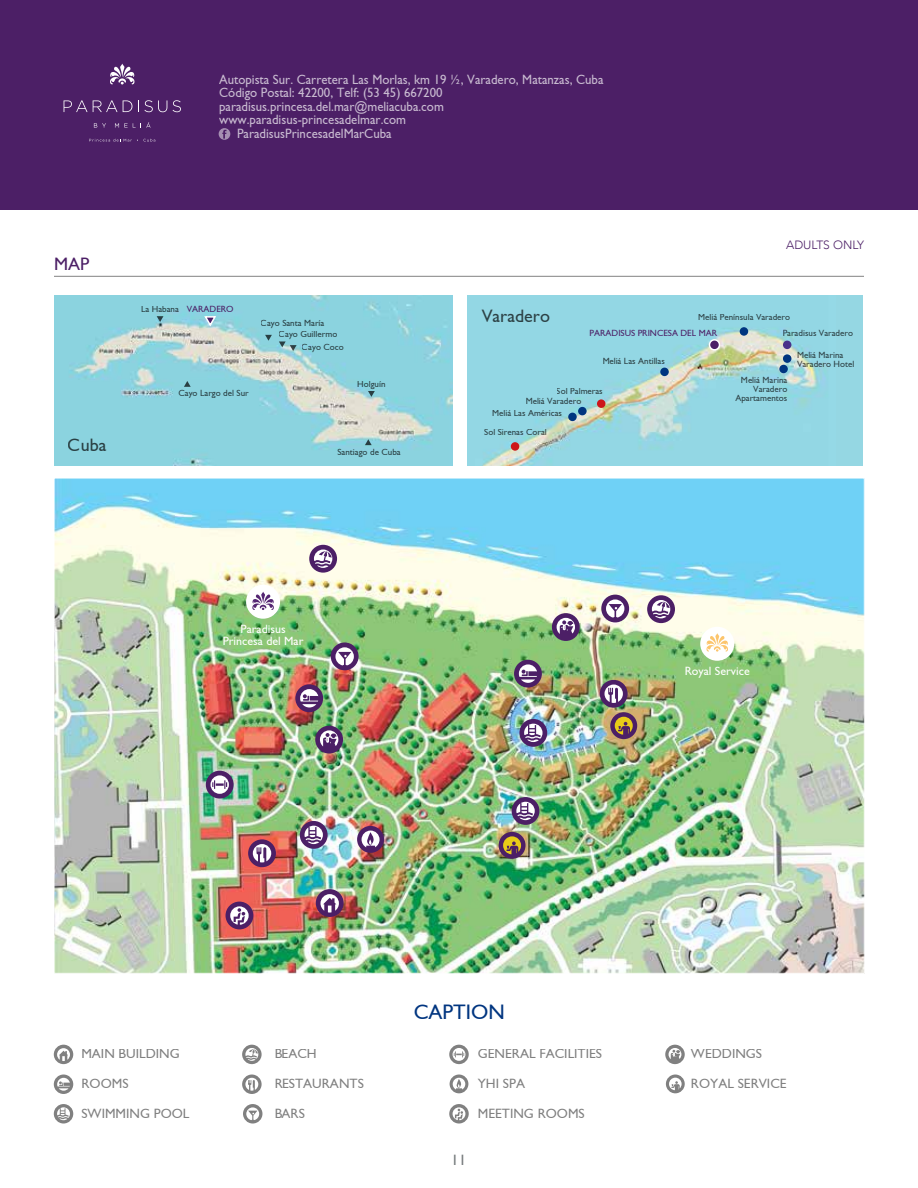
<style>
.page{position:relative;width:918px;height:1188px;background:#fff}
.page>*{position:absolute;margin:0;border:0;box-sizing:border-box;transform-origin:0 0}
.t1{font:21px "Gill Sans";color:#003580}
.t2{font:18px "Gill Sans";color:#000}
.t3{font:18px "Gill Sans";color:#4c1f66}
.t4{font:15px "Gill Sans";color:#767b7d}
.t5{font:13.5px "Gill Sans";color:#fff;scale:.95 1}
.t6{font:13.5px "Gill Sans";color:#000}
.t7{font:12px/12px "Gill Sans";color:#fff;text-align:center}
.t8{font:300 12px "Avenir";color:#4c1f66}
.t9{font:9px/9px "Gill Sans";color:#000}
.t10{font:9px "Gill Sans";color:#4c1f66}
.s1{color:#4c1f66}
</style>
<div class="page">
<div style="left:0;top:0;width:918px;height:210px;background:#4c1f66"></div>
<svg style="left:219px;top:128px;width:11px;height:12px"></svg>
<svg style="left:94px;top:123px;width:12px;height:5px"></svg>
<svg style="left:115px;top:122px;width:36px;height:6px"></svg>
<svg style="left:64px;top:100px;width:68px;height:12px"></svg>
<svg style="left:138px;top:100px;width:29px;height:12px"></svg>
<svg style="left:173px;top:100px;width:8px;height:12px"></svg>
<svg style="left:110px;top:64px;width:25px;height:20px"></svg>
<svg style="left:89px;top:139px;width:66px;height:3px"></svg>
<img style="left:56px;top:480px;width:807px;height:492px">
<hr style="left:54px;top:276px;width:810px;height:1px;background:#000">
<img style="left:54px;top:296px;width:399px;height:170px">
<div style="left:309px;top:545px;width:28px;height:28px;background:#4c1f66;border-radius:50%"></div>
<svg style="left:314px;top:550px;width:18px;height:18px"></svg>
<div style="left:601px;top:595px;width:28px;height:27px;background:#4c1f66;border-radius:50%"></div>
<svg style="left:606px;top:599px;width:18px;height:19px"></svg>
<div style="left:295px;top:684px;width:28px;height:28px;background:#4c1f66;border-radius:50%"></div>
<svg style="left:300px;top:689px;width:18px;height:19px"></svg>
<div style="left:315px;top:726px;width:28px;height:28px;background:#4c1f66;border-radius:50%"></div>
<svg style="left:320px;top:730px;width:18px;height:16px"></svg>
<div style="left:316px;top:889px;width:28px;height:28px;background:#4c1f66;border-radius:50%"></div>
<svg style="left:321px;top:894px;width:18px;height:19px"></svg>
<svg style="left:242px;top:1075px;width:20px;height:19px"></svg>
<svg style="left:245px;top:1078px;width:13px;height:13px"></svg>
<svg style="left:449px;top:1045px;width:20px;height:19px"></svg>
<svg style="left:453px;top:1048px;width:12px;height:13px"></svg>
<svg style="left:243px;top:1104px;width:19px;height:20px"></svg>
<svg style="left:246px;top:1107px;width:13px;height:13px"></svg>
<svg style="left:54px;top:1104px;width:19px;height:20px"></svg>
<svg style="left:57px;top:1107px;width:13px;height:13px"></svg>
<svg style="left:54px;top:1075px;width:19px;height:19px"></svg>
<svg style="left:57px;top:1078px;width:13px;height:13px"></svg>
<svg style="left:665px;top:1045px;width:20px;height:19px"></svg>
<svg style="left:669px;top:1048px;width:12px;height:11px"></svg>
<svg style="left:54px;top:1045px;width:19px;height:19px"></svg>
<svg style="left:57px;top:1048px;width:13px;height:13px"></svg>
<svg style="left:242px;top:1045px;width:20px;height:19px"></svg>
<svg style="left:245px;top:1048px;width:13px;height:13px"></svg>
<div style="left:468px;top:296px;width:395px;height:170px;background:#95d7e3"></div>
<img style="left:482px;top:327px;width:343px;height:139px">
<svg style="left:157px;top:316px;width:6px;height:6px"></svg>
<svg style="left:203px;top:315px;width:15px;height:13px"></svg>
<svg style="left:265px;top:335px;width:7px;height:6px"></svg>
<svg style="left:368px;top:391px;width:7px;height:6px"></svg>
<svg style="left:279px;top:341px;width:18px;height:10px"></svg>
<svg style="left:365px;top:439px;width:7px;height:6px"></svg>
<div style="left:511px;top:442px;width:8px;height:9px;background:#cd171a;border-radius:50%"></div>
<div style="left:597px;top:399px;width:8px;height:9px;background:#cd171a;border-radius:50%"></div>
<div style="left:568px;top:413px;width:9px;height:8px;background:#003580;border-radius:50%"></div>
<div style="left:578px;top:407px;width:9px;height:8px;background:#003580;border-radius:50%"></div>
<div style="left:660px;top:368px;width:9px;height:8px;background:#003580;border-radius:50%"></div>
<div style="left:779px;top:365px;width:9px;height:8px;background:#003580;border-radius:50%"></div>
<div style="left:783px;top:354px;width:8px;height:9px;background:#003580;border-radius:50%"></div>
<div style="left:783px;top:341px;width:8px;height:8px;background:#48328a;border-radius:50%"></div>
<div style="left:709px;top:340px;width:10px;height:10px;background:#4c1f66;border-radius:50%"></div>
<div style="left:709px;top:339px;width:11px;height:12px;border:2px solid #fff;border-radius:50%"></div>
<div style="left:740px;top:327px;width:8px;height:9px;background:#003580;border-radius:50%"></div>
<div style="left:512px;top:797px;width:27px;height:28px;background:#4c1f66;border-radius:50%"></div>
<svg style="left:516px;top:802px;width:19px;height:18px"></svg>
<div style="left:357px;top:826px;width:27px;height:27px;background:#4c1f66;border-radius:50%"></div>
<svg style="left:362px;top:831px;width:18px;height:16px"></svg>
<svg style="left:450px;top:1075px;width:18px;height:18px"></svg>
<svg style="left:453px;top:1078px;width:12px;height:12px"></svg>
<div style="left:206px;top:771px;width:28px;height:28px;background:#4c1f66;border-radius:50%"></div>
<svg style="left:211px;top:775px;width:18px;height:19px"></svg>
<div style="left:226px;top:902px;width:27px;height:27px;background:#4c1f66;border-radius:50%"></div>
<svg style="left:230px;top:906px;width:19px;height:19px"></svg>
<svg style="left:449px;top:1104px;width:20px;height:20px"></svg>
<svg style="left:453px;top:1107px;width:12px;height:13px"></svg>
<div style="left:248px;top:839px;width:28px;height:28px;background:#4c1f66;border-radius:50%"></div>
<svg style="left:253px;top:844px;width:18px;height:18px"></svg>
<svg style="left:184px;top:381px;width:7px;height:6px"></svg>
<svg style="left:610px;top:712px;width:27px;height:27px"></svg>
<svg style="left:615px;top:717px;width:18px;height:18px"></svg>
<svg style="left:666px;top:1075px;width:19px;height:18px"></svg>
<svg style="left:669px;top:1078px;width:13px;height:12px"></svg>
<div style="left:499px;top:832px;width:27px;height:27px;background:#4c1f66;border-radius:50%"></div>
<svg style="left:503px;top:836px;width:18px;height:18px"></svg>
<div style="left:519px;top:719px;width:28px;height:28px;background:#4c1f66;border-radius:50%"></div>
<svg style="left:524px;top:724px;width:19px;height:18px"></svg>
<div style="left:300px;top:821px;width:28px;height:28px;background:#4c1f66;border-radius:50%"></div>
<svg style="left:305px;top:826px;width:18px;height:18px"></svg>
<div style="left:600px;top:680px;width:28px;height:28px;background:#4c1f66;border-radius:50%"></div>
<svg style="left:605px;top:685px;width:18px;height:18px"></svg>
<div style="left:552px;top:613px;width:28px;height:28px;background:#4c1f66;border-radius:50%"></div>
<svg style="left:557px;top:618px;width:18px;height:16px"></svg>
<div style="left:514px;top:660px;width:28px;height:28px;background:#4c1f66;border-radius:50%"></div>
<svg style="left:519px;top:664px;width:18px;height:19px"></svg>
<div style="left:647px;top:595px;width:28px;height:28px;background:#4c1f66;border-radius:50%"></div>
<svg style="left:652px;top:600px;width:18px;height:18px"></svg>
<div style="left:331px;top:642px;width:28px;height:28px;background:#4c1f66;border-radius:50%"></div>
<svg style="left:335px;top:647px;width:19px;height:18px"></svg>
<div style="left:700px;top:627px;width:34px;height:34px;background:#fff;border-radius:50%"></div>
<svg style="left:706px;top:633px;width:22px;height:19px"></svg>
<div style="left:246px;top:585px;width:34px;height:34px;background:#fff;border-radius:50%"></div>
<svg style="left:252px;top:592px;width:22px;height:18px"></svg>
<h3 class="t5" style="left:219px;top:71px;width:406px">Autopista Sur. Carretera Las Morlas, km 19 ½, Varadero, Matanzas, Cuba</h3>
<h3 class="t5" style="left:219px;top:85px;width:237px">Código Postal: 42200, Telf: (53 45) 667200</h3>
<h3 class="t5" style="left:219px;top:98px;width:238px">paradisus.princesa.del.mar@meliacuba.com</h3>
<h3 class="t5" style="left:219px;top:112px;width:198px">www.paradisus-princesadelmar.com</h3>
<h3 class="t5" style="left:237px;top:125px;width:164px">ParadisusPrincesadelMarCuba</h3>
<h2 class="t3" style="left:54px;top:254px;width:37px">MAP</h2>
<h2 class="t2" style="left:68px;top:435px;width:40px">Cuba</h2>
<p class="t9" style="left:141px;top:305px;width:94px">La Habana <span class="s1">VARADERO</span></p>
<p class="t9" style="left:261px;top:319px;width:65px">Cayo Santa María</p>
<p class="t9" style="left:302px;top:328px;width:43px;line-height:12.9px;text-indent:-23px">Cayo Guillermo<br>Cayo Coco</p>
<p class="t9" style="left:178px;top:388px;width:72px">Cayo Largo del Sur</p>
<p class="t9" style="left:357px;top:380px;width:30px">Holguín</p>
<p class="t9" style="left:338px;top:447px;width:65px">Santiago de Cuba</p>
<h2 class="t2" style="left:482px;top:305px;width:70px">Varadero</h2>
<h3 class="t8" style="left:786px;top:238px;width:79px">ADULTS ONLY</h3>
<p class="t9" style="left:698px;top:313px;width:93px">Meliá Península Varadero</p>
<p class="t10" style="left:590px;top:328px;width:129px">PARADISUS PRINCESA DEL MAR</p>
<p class="t9" style="left:602px;top:356px;width:64px">Meliá Las Antillas</p>
<p class="t9" style="left:783px;top:328px;width:72px">Paradisus Varadero</p>
<p class="t9" style="left:797px;top:350px;width:59px">Meliá Marina<br>Varadero Hotel</p>
<p class="t9" style="left:557px;top:387px;width:48px">Sol Palmeras</p>
<p class="t9" style="left:526px;top:397px;width:57px">Meliá Varadero</p>
<p class="t9" style="left:492px;top:409px;width:71px">Meliá Las Américas</p>
<p class="t9" style="left:484px;top:428px;width:64px">Sol Sirenas Coral</p>
<p class="t9" style="left:735px;top:375px;width:53px;text-align:right">Meliá Marina<br>Varadero<br>Apartamentos</p>
<h3 class="t7" style="left:223px;top:622px;width:82px">Paradisus<br>Princesa del Mar</h3>
<h3 class="t7" style="left:685px;top:665px;width:67px">Royal Service</h3>
<h1 class="t1" style="left:414px;top:1000px;width:93px">CAPTION</h1>
<h3 class="t6" style="left:81px;top:1046px;width:100px">MAIN BUILDING</h3>
<h3 class="t6" style="left:81px;top:1076px;width:49px">ROOMS</h3>
<h3 class="t6" style="left:81px;top:1106px;width:110px">SWIMMING POOL</h3>
<h3 class="t6" style="left:274px;top:1046px;width:44px">BEACH</h3>
<h3 class="t6" style="left:274px;top:1076px;width:91px">RESTAURANTS</h3>
<h3 class="t6" style="left:274px;top:1106px;width:32px">BARS</h3>
<h3 class="t4" style="left:451px;top:1151px;width:16px">11</h3>
<h3 class="t6" style="left:478px;top:1046px;width:126px">GENERAL FACILITIES</h3>
<h3 class="t6" style="left:478px;top:1076px;width:49px">YHI SPA</h3>
<h3 class="t6" style="left:478px;top:1106px;width:108px">MEETING ROOMS</h3>
<h3 class="t6" style="left:691px;top:1046px;width:73px">WEDDINGS</h3>
<h3 class="t6" style="left:691px;top:1076px;width:97px">ROYAL SERVICE</h3>
</div>
